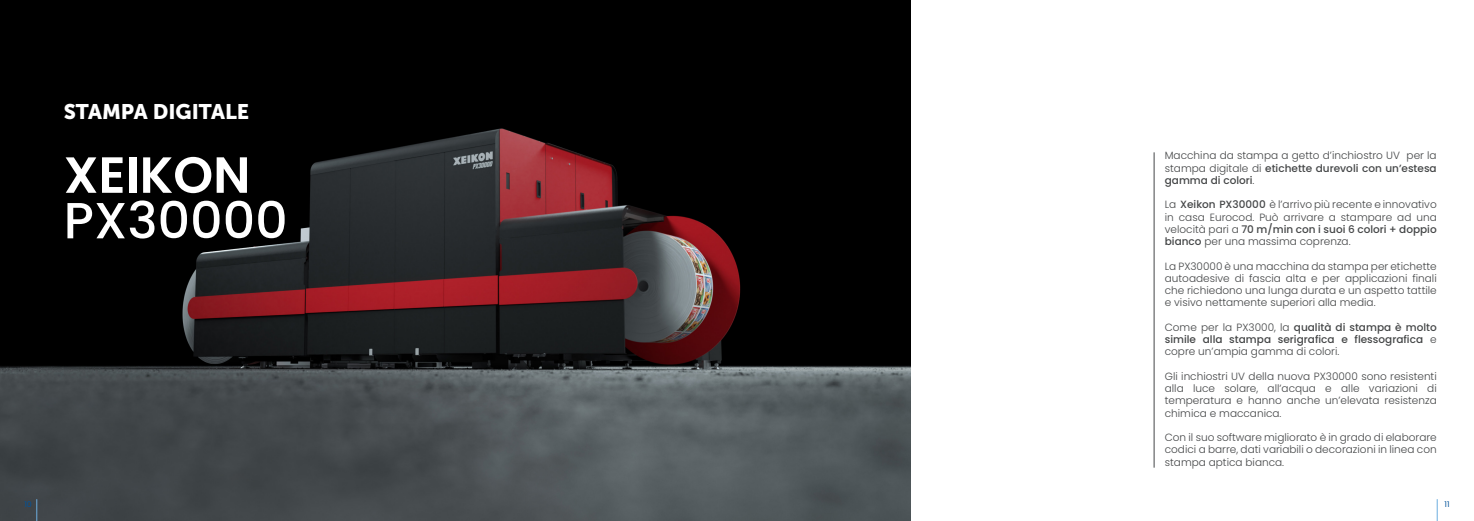
<style>
.page{position:relative;width:1474px;height:521px;background:#fff}
.page>*{position:absolute;margin:0;border:0;box-sizing:border-box;transform-origin:0 0}
.t1{font:500 50.75px "Poppins";color:#fff}
.t2{font:600 50.75px "Poppins";color:#fff}
.t3{font:21px "Museo Sans 900";color:#fff}
.t4{font:300 10.5px/12.2px "Poppins";color:#444647;text-align:justify}
.t5{font:500 10.5px/12.2px "Poppins";color:#444647;text-align:justify}
.t6{font:7.88px "Poppins";color:#01529a}
.s1{font-weight:500}
.s2{font-weight:300}
</style>
<div class="page">
<img style="left:0;top:0;width:910px;height:521px">
<svg style="left:37px;top:499px;width:1px;height:22px"></svg>
<svg style="left:1436px;top:499px;width:1px;height:22px"></svg>
<hr style="left:1153px;top:152px;width:1px;height:316px;background:#444647">
<h2 class="t3" style="left:64px;top:99px;width:187px">STAMPA DIGITALE</h2>
<h1 class="t2" style="left:64px;top:146px;width:188px">XEIKON</h1>
<h1 class="t1" style="left:64px;top:191px;width:225px">PX30000</h1>
<p class="t4" style="left:1164px;top:150px;width:273px">Macchina da stampa a getto d’inchiostro UV per la stampa digitale di <span class="s1">etichette durevoli con un’estesa gamma di colori</span>.</p>
<p class="t4" style="left:1164px;top:199px;width:273px">La <span class="s1">Xeikon PX30000</span> è l’arrivo più recente e innovativo in casa Eurocod. Può arrivare a stampare ad una velocità pari a <span class="s1">70 m/min con i suoi 6 colori + doppio bianco</span> per una massima coprenza.</p>
<p class="t4" style="left:1164px;top:260px;width:273px">La PX30000 è una macchina da stampa per etichette autoadesive di fascia alta e per applicazioni finali che richiedono una lunga durata e un aspetto tattile e visivo nettamente superiori alla media.</p>
<p class="t5" style="left:1164px;top:321px;width:273px"><span class="s2">Come per la PX3000, la</span> qualità di stampa è molto simile alla stampa serigrafica e flessografica <span class="s2">e copre un’ampia gamma di colori.</span></p>
<p class="t4" style="left:1164px;top:370px;width:273px">Gli inchiostri UV della nuova PX30000 sono resistenti alla luce solare, all’acqua e alle variazioni di temperatura e hanno anche un’elevata resistenza chimica e maccanica.</p>
<p class="t4" style="left:1164px;top:431px;width:273px">Con il suo software migliorato è in grado di elaborare codici a barre, dati variabili o decorazioni in linea con stampa aptica bianca.</p>
<p class="t6" style="left:24px;top:500px;width:9px">10</p>
<p class="t6" style="left:1444px;top:500px;width:7px">11</p>
</div>
